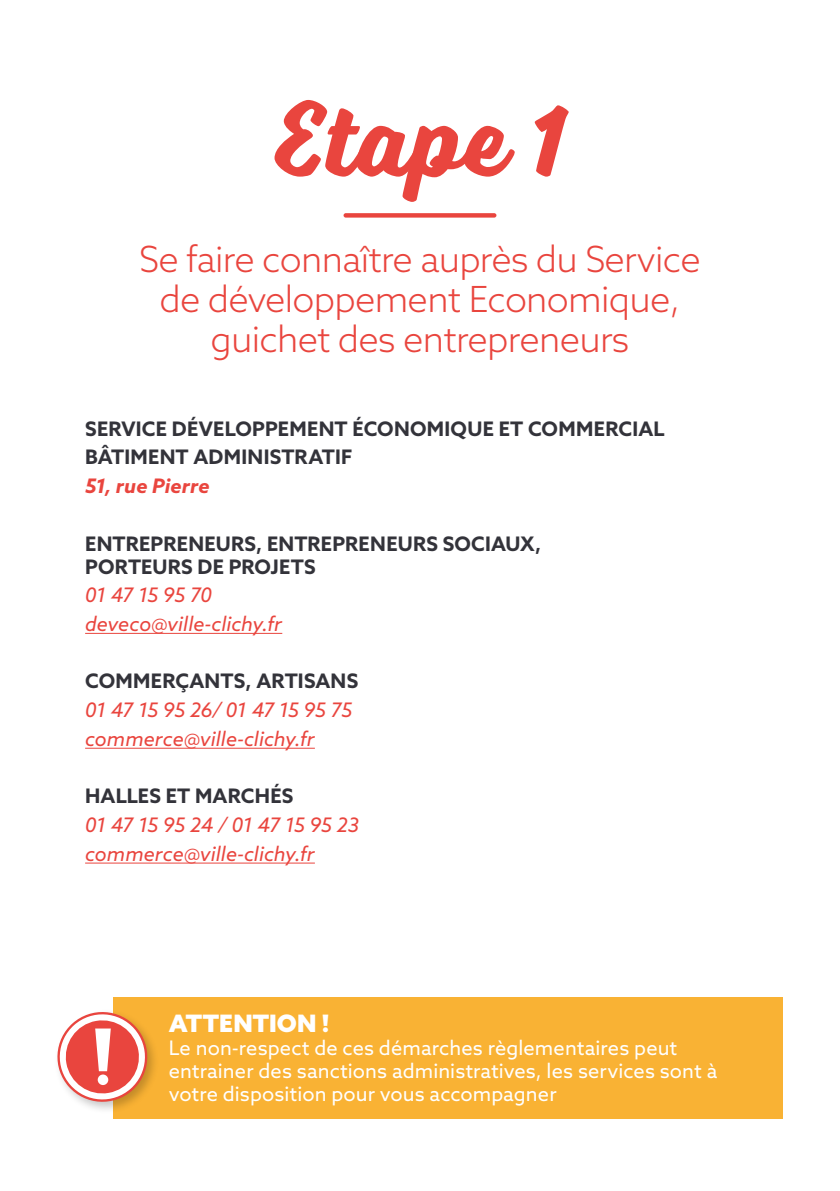
<style>
.page{position:relative;width:840px;height:1191px;background:#fff}
.page>*{position:absolute;margin:0;border:0;box-sizing:border-box;transform-origin:0 0}
.t1{font:700 108px "Voltage";color:#e9453e}
.t2{font:300 36px/40px "Azo Sans";letter-spacing:-.02em;color:#e9453e;text-align:center}
.t3{font:900 24px "Azo Sans";letter-spacing:.005em;color:#fff}
.t4{font:700 20px/28.6px "Azo Sans";letter-spacing:.01em;color:#33333a}
.t5{font:20px/23px "Azo Sans";letter-spacing:.005em;color:#fff}
.t6{font:italic 20px/28.6px "Azo Sans";letter-spacing:-.005em;color:#e9453e}
.t7{font:italic 700 20px "Azo Sans";color:#e9453e}
</style>
<div class="page">
<hr style="left:85px;top:633px;width:197px;height:1px;background:#e9453e">
<hr style="left:85px;top:747px;width:230px;height:1px;background:#e9453e">
<hr style="left:85px;top:862px;width:230px;height:1px;background:#e9453e">
<div style="left:113px;top:996px;width:669px;height:122px;background:#f9b234"></div>
<div style="left:343px;top:213px;width:153px;height:5px;background:#e9453e;border-radius:2px"></div>
<div style="left:53px;top:1007px;width:107px;height:107px;background:#000;opacity:.22"></div>
<svg style="left:53px;top:1007px;width:98px;height:100px"></svg>
<div style="left:98px;top:1074px;width:10px;height:11px;background:#fff;border-radius:50%"></div>
<h1 class="t1" style="left:274px;top:75px;width:292px">Etape 1</h1>
<h2 class="t2" style="left:139px;top:238px;width:562px">Se faire connaître auprès du Service de développement Economique, guichet des entrepreneurs</h2>
<p class="t4" style="left:85px;top:414px;width:580px">SERVICE DÉVELOPPEMENT ÉCONOMIQUE ET COMMERCIAL<br>BÂTIMENT ADMINISTRATIF</p>
<p class="t7" style="left:85px;top:472px;width:126px">51, rue Pierre</p>
<p class="t4" style="left:85px;top:531px;width:457px;line-height:23px">ENTREPRENEURS, ENTREPRENEURS SOCIAUX,<br>PORTEURS DE PROJETS</p>
<p class="t6" style="left:85px;top:580px;width:198px">01 47 15 95 70 deveco@ville-clichy.fr</p>
<p class="t4" style="left:85px;top:666px;width:274px">COMMERÇANTS, ARTISANS</p>
<p class="t6" style="left:85px;top:695px;width:268px">01 47 15 95 26/ 01 47 15 95 75 commerce@ville-clichy.fr</p>
<p class="t4" style="left:85px;top:781px;width:210px">HALLES ET MARCHÉS</p>
<p class="t6" style="left:85px;top:810px;width:275px">01 47 15 95 24 / 01 47 15 95 23 commerce@ville-clichy.fr</p>
<p class="t3" style="left:169px;top:1007px;width:162px">ATTENTION !</p>
<p class="t5" style="left:169px;top:1036px;width:549px">Le non-respect de ces démarches règlementaires peut entrainer des sanctions administratives, les services sont à votre disposition pour vous accompagner</p>
</div>
